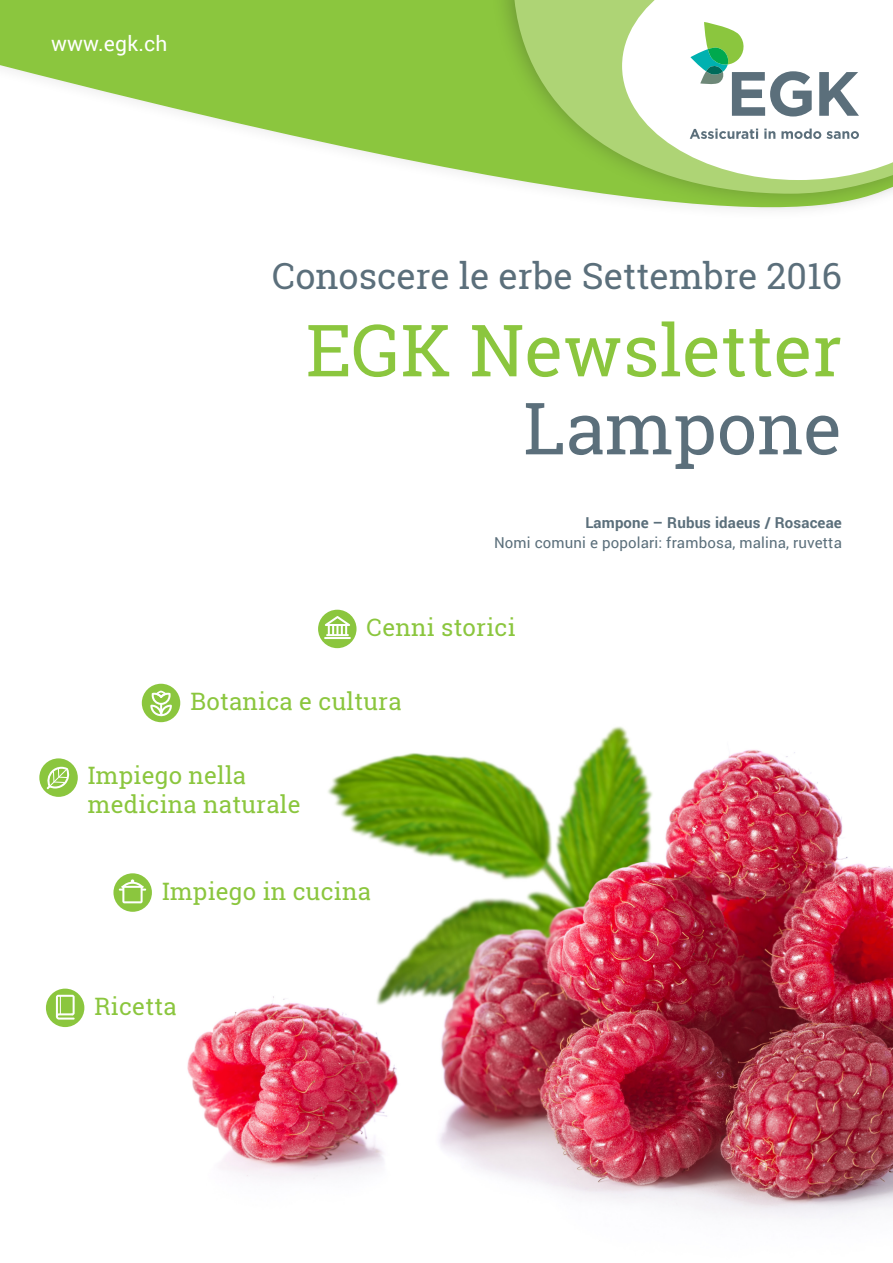
<style>
.page{position:relative;width:893px;height:1263px;background:#fff}
.page>*{position:absolute;margin:0;border:0;box-sizing:border-box;transform-origin:0 0}
.t1{font:72px "Roboto Slab";color:#8bc63e}
.t2{font:72px "Roboto Slab";color:#5b6f7b}
.t3{font:36px "Roboto Slab";color:#5b6f7b}
.Lead{font:24px/28.8px "Roboto Slab";letter-spacing:.01em;color:#8bc63e}
.t4{font:21px "Roboto";letter-spacing:.01em;color:#fff}
.Lauftext{font:15px "Roboto";letter-spacing:.01em;color:#5b6f7b}
.Lauftext-2{font:700 15px "Roboto";letter-spacing:.01em;color:#5b6f7b}
</style>
<div class="page">
<img style="left:127px;top:609px;width:766px;height:608px">
<svg style="left:0;top:0;width:490px;height:178px;fill:#8bc63e"></svg>
<div style="left:490px;top:0;width:403px;height:213px;background:#231f20;opacity:.4"></div>
<svg style="left:513px;top:0;width:380px;height:194px;background:#9fcc5f"></svg>
<svg style="left:622px;top:0;width:271px;height:180px"></svg>
<svg style="left:690px;top:129px;width:68px;height:10px"></svg>
<svg style="left:764px;top:129px;width:11px;height:10px"></svg>
<svg style="left:781px;top:129px;width:78px;height:10px"></svg>
<svg style="left:690px;top:22px;width:122px;height:95px"></svg>
<svg style="left:819px;top:72px;width:40px;height:44px"></svg>
<div style="left:318px;top:610px;width:39px;height:38px;background:#8bc63e;border-radius:50%"></div>
<svg style="left:325px;top:616px;width:25px;height:18px"></svg>
<hr style="left:326px;top:634px;width:23px;height:2px;background:#fff">
<hr style="left:324px;top:637px;width:27px;height:2px;background:#fff">
<div style="left:142px;top:684px;width:38px;height:38px;background:#8bc63e;border-radius:50%"></div>
<svg style="left:150px;top:691px;width:22px;height:25px"></svg>
<div style="left:39px;top:758px;width:39px;height:39px;background:#8bc63e;border-radius:50%"></div>
<svg style="left:46px;top:767px;width:24px;height:22px"></svg>
<svg style="left:113px;top:873px;width:39px;height:39px"></svg>
<svg style="left:119px;top:879px;width:27px;height:24px"></svg>
<div style="left:46px;top:988px;width:38px;height:39px;background:#8bc63e;border-radius:50%"></div>
<svg style="left:56px;top:995px;width:19px;height:24px"></svg>
<p class="t4" style="left:51px;top:29px;width:118px">www.egk.ch</p>
<p class="t3" style="left:272px;top:251px;width:571px">Conoscere le erbe Settembre 2016</p>
<p class="t1" style="left:306px;top:301px;width:538px">EGK Newsletter</p>
<p class="t2" style="left:523px;top:379px;width:320px">Lampone</p>
<p class="Lauftext-2" style="left:585px;top:512px;width:258px">Lampone – Rubus idaeus / Rosaceae</p>
<p class="Lauftext" style="left:494px;top:532px;width:349px">Nomi comuni e popolari: frambosa, malina, ruvetta</p>
<p class="Lead" style="left:367px;top:612px;width:150px">Cenni storici</p>
<p class="Lead" style="left:190px;top:687px;width:213px">Botanica e cultura</p>
<p class="Lead" style="left:88px;top:761px;width:214px">Impiego nella medicina naturale</p>
<p class="Lead" style="left:162px;top:876px;width:210px">Impiego in cucina</p>
<p class="Lead" style="left:94px;top:991px;width:84px">Ricetta</p>
</div>
